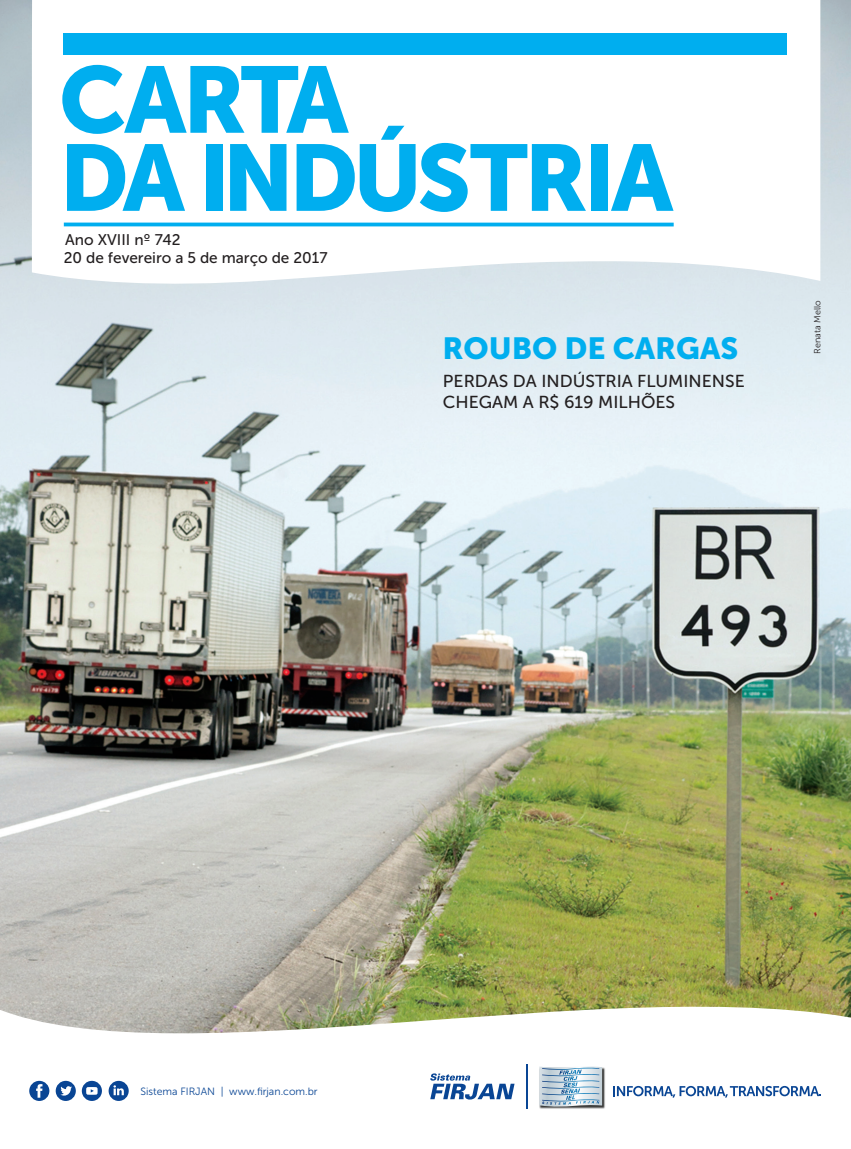
<style>
.page{position:relative;width:851px;height:1149px;background:#fff}
.page>*{position:absolute;margin:0;border:0;box-sizing:border-box;transform-origin:0 0}
.t1{font:93.3px/78px "Museo Sans 900";letter-spacing:-.06em;color:#00aeef}
.texto{font:30.3px "Museo Sans 900";color:#00aeef}
.texto-2{font:17.25px/21px "Museo Sans 500";color:#231f20}
.t2{font:15.45px "Museo Sans 500";color:#231f20}
.t3{font:10.5px "Museo Sans 300";color:#094594}
.Crédito{font:9px "Museo Sans 300";color:#231f20}
</style>
<div class="page">
<img style="left:0;top:0;width:850px;height:966px">
<svg style="left:0;top:966px;width:850px;height:143px"></svg>
<svg style="left:613px;top:1085px;width:208px;height:12px"></svg>
<hr style="left:526px;top:1063px;width:1px;height:45px;background:#094594">
<svg style="left:430px;top:1073px;width:84px;height:26px"></svg>
<img style="left:535px;top:1062px;width:72px;height:46px">
<svg style="left:539px;top:1066px;width:63px;height:40px;background:#b3cad9"></svg>
<svg style="left:56px;top:1080px;width:20px;height:20px"></svg>
<svg style="left:29px;top:1080px;width:20px;height:20px"></svg>
<svg style="left:109px;top:1080px;width:20px;height:20px"></svg>
<svg style="left:82px;top:1080px;width:20px;height:20px"></svg>
<svg style="left:32px;top:0;width:788px;height:287px"></svg>
<div style="left:64px;top:33px;width:723px;height:22px;background:#00aeef"></div>
<svg style="left:64px;top:222px;width:609px;height:4px;background:#26baf1"></svg>
<p class="t1" style="left:59px;top:61px;width:615px">CARTA<br>DA INDÚSTRIA</p>
<p class="t2" style="left:65px;top:231px;width:117px">Ano XVIII nº 742</p>
<p class="t2" style="left:64px;top:249px;width:265px">20 de fevereiro a 5 de março de 2017</p>
<p class="texto" style="left:442px;top:331px;width:297px">ROUBO DE CARGAS</p>
<p class="texto-2" style="left:443px;top:370px;width:303px">PERDAS DA INDÚSTRIA FLUMINENSE<br>CHEGAM A R$ 619 MILHÕES</p>
<p class="Crédito" style="left:812px;top:354px;width:55px;rotate:-90deg">Renata Mello</p>
<p class="t3" style="left:140px;top:1085px;width:179px">Sistema FIRJAN | www.firjan.com.br</p>
</div>
